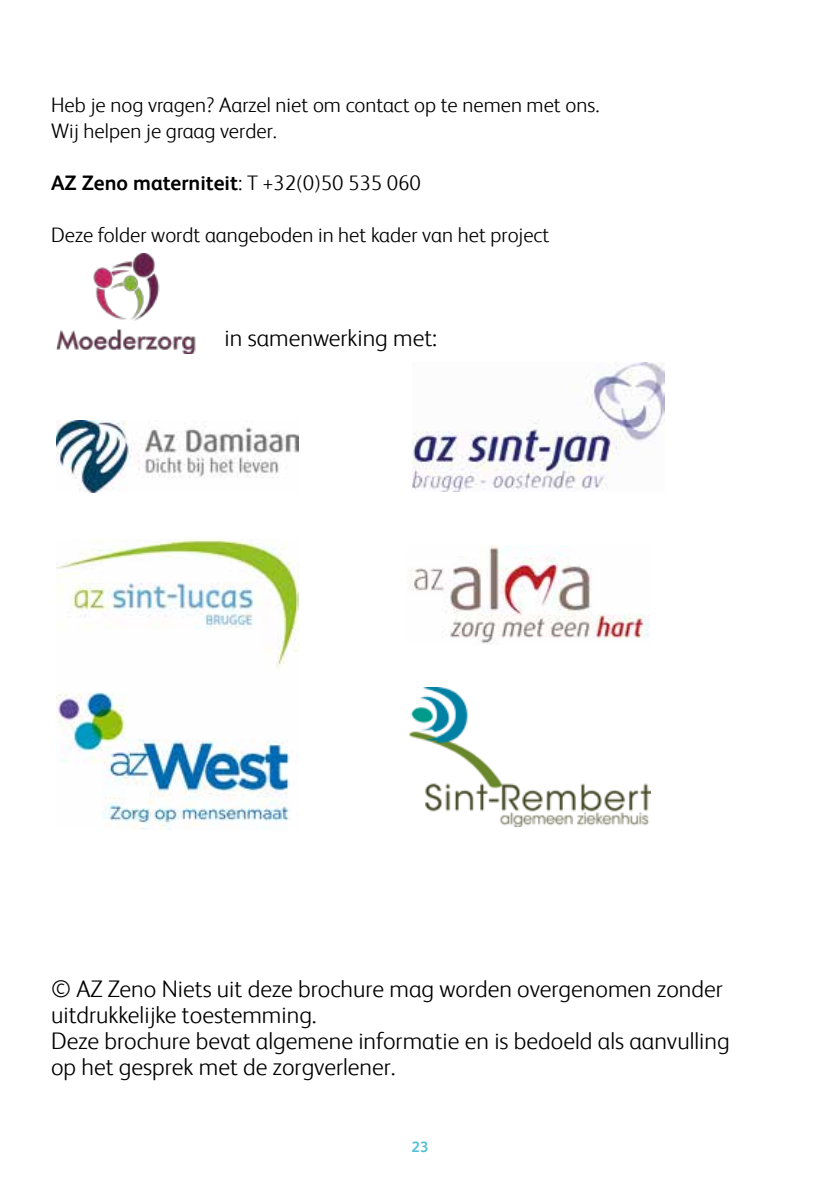
<style>
.page{position:relative;width:840px;height:1191px;background:#fff}
.page>*{position:absolute;margin:0;border:0;box-sizing:border-box;transform-origin:0 0}
.t1{font:300 24px/26px "FS Albert";color:#000}
.t2{font:300 21px/26px "FS Albert";color:#000}
.t3{font:700 21px "FS Albert";color:#000}
.t4{font:700 15px "FS Albert";color:#54c0d3}
.s1{font-weight:300}
</style>
<div class="page">
<img style="left:56px;top:254px;width:140px;height:100px">
<img style="left:57px;top:420px;width:242px;height:72px">
<img style="left:57px;top:539px;width:242px;height:290px">
<img style="left:407px;top:545px;width:242px;height:99px">
<img style="left:412px;top:362px;width:252px;height:129px">
<img style="left:409px;top:687px;width:241px;height:139px">
<p class="t2" style="left:51px;top:91px;width:549px">Heb je nog vragen? Aarzel niet om contact op te nemen met ons.<br>Wij helpen je graag verder.</p>
<p class="t3" style="left:51px;top:169px;width:371px">AZ Zeno materniteit<span class="s1">: T +32(0)50 535 060</span></p>
<p class="t2" style="left:51px;top:221px;width:499px">Deze folder wordt aangeboden in het kader van het project</p>
<p class="t1" style="left:224px;top:324px;width:214px">in samenwerking met:</p>
<p class="t1" style="left:51px;top:974px;width:679px">© AZ Zeno Niets uit deze brochure mag worden overgenomen zonder uitdrukkelijke toestemming.<br>Deze brochure bevat algemene informatie en is bedoeld als aanvulling op het gesprek met de zorgverlener.</p>
<p class="t4" style="left:411px;top:1137px;width:18px">23</p>
</div>
